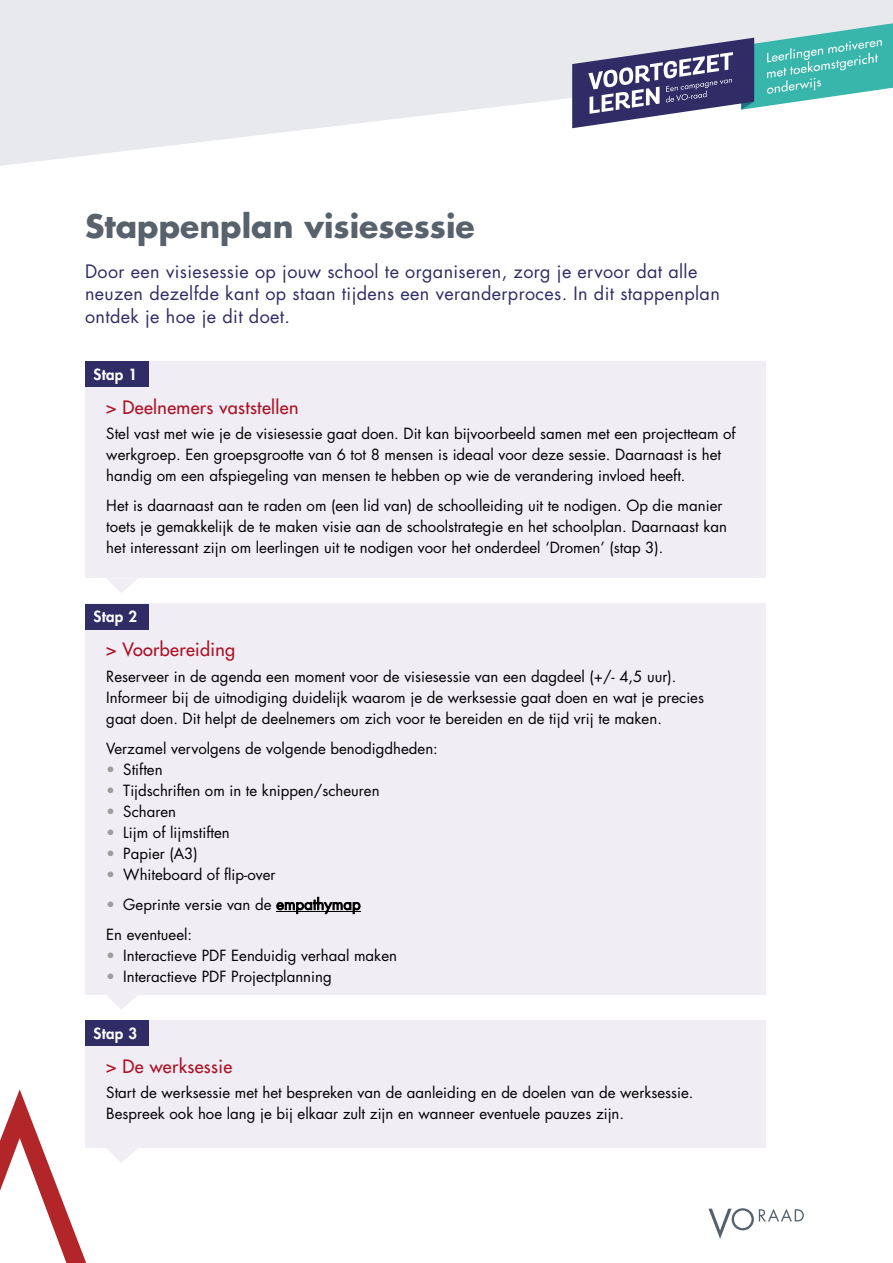
<style>
.page{position:relative;width:893px;height:1263px;background:#fff}
.page>*{position:absolute;margin:0;border:0;box-sizing:border-box;transform-origin:0 0}
.t1{font:700 31.5px "Futura";color:#58626c}
.t2{font:18px/22.5px "Futura";letter-spacing:.02em;color:#302c65}
.t3{font:18px "Futura";letter-spacing:.02em;color:#aa1124}
.t4{font:15px/21px "Futura";color:#000}
.t5{font:800 15px "Futura";letter-spacing:.02em;color:#fff}
.s1{color:#9d9d9c}
</style>
<div class="page">
<svg style="left:0;top:0;width:893px;height:166px;fill:#e8e9ec"></svg>
<svg style="left:572px;top:23px;width:321px;height:105px"></svg>
<svg style="left:708px;top:1208px;width:96px;height:31px"></svg>
<svg style="left:0;top:1089px;width:86px;height:174px"></svg>
<div style="left:85px;top:361px;width:680px;height:217px;background:#f0edf4"></div>
<div style="left:85px;top:604px;width:680px;height:391px;background:#f0edf4"></div>
<hr style="left:276px;top:911px;width:85px;height:1px;background:#000">
<div style="left:85px;top:1020px;width:680px;height:128px;background:#f0edf4"></div>
<svg style="left:107px;top:578px;width:30px;height:15px"></svg>
<svg style="left:107px;top:995px;width:31px;height:15px"></svg>
<svg style="left:107px;top:1148px;width:31px;height:15px"></svg>
<div style="left:85px;top:361px;width:64px;height:26px;background:#302c65"></div>
<div style="left:85px;top:604px;width:64px;height:25px;background:#302c65"></div>
<div style="left:85px;top:1020px;width:64px;height:26px;background:#302c65"></div>
<h1 class="t1" style="left:85px;top:204px;width:391px">Stappenplan visiesessie</h1>
<p class="t2" style="left:85px;top:260px;width:636px">Door een visiesessie op jouw school te organiseren, zorg je ervoor dat alle neuzen dezelfde kant op staan tijdens een veranderproces. In dit stappenplan ontdek je hoe je dit doet.</p>
<p class="t5" style="left:94px;top:364px;width:45px">Stap 1</p>
<p class="t3" style="left:106px;top:396px;width:194px">&gt; Deelnemers vaststellen</p>
<p class="t4" style="left:106px;top:423px;width:631px">Stel vast met wie je de visiesessie gaat doen. Dit kan bijvoorbeeld samen met een projectteam of werkgroep. Een groepsgrootte van 6 tot 8 mensen is ideaal voor deze sessie. Daarnaast is het handig om een afspiegeling van mensen te hebben op wie de verandering invloed heeft.</p>
<p class="t4" style="left:106px;top:495px;width:622px">Het is daarnaast aan te raden om (een lid van) de schoolleiding uit te nodigen. Op die manier toets je gemakkelijk de te maken visie aan de schoolstrategie en het schoolplan. Daarnaast kan het interessant zijn om leerlingen uit te nodigen voor het onderdeel ‘Dromen’ (stap 3).</p>
<p class="t5" style="left:94px;top:607px;width:45px">Stap 2</p>
<p class="t3" style="left:106px;top:638px;width:130px">&gt; Voorbereiding</p>
<p class="t4" style="left:106px;top:665px;width:599px">Reserveer in de agenda een moment voor de visiesessie van een dagdeel (+/- 4,5 uur).<br>Informeer bij de uitnodiging duidelijk waarom je de werksessie gaat doen en wat je precies gaat doen. Dit helpt de deelnemers om zich voor te bereiden en de tijd vrij te maken.</p>
<p class="t4" style="left:106px;top:737px;width:333px">Verzamel vervolgens de volgende benodigdheden:</p>
<p class="t4" style="left:106px;top:758px;width:58px"><span class="s1">•</span> Stiften</p>
<p class="t4" style="left:106px;top:779px;width:275px"><span class="s1">•</span> Tijdschriften om in te knippen/scheuren</p>
<p class="t4" style="left:106px;top:800px;width:71px"><span class="s1">•</span> Scharen</p>
<p class="t4" style="left:106px;top:821px;width:125px"><span class="s1">•</span> Lijm of lijmstiften</p>
<p class="t4" style="left:106px;top:842px;width:93px"><span class="s1">•</span> Papier (A3)</p>
<p class="t4" style="left:106px;top:863px;width:171px"><span class="s1">•</span> Whiteboard of flip-over</p>
<p class="t4" style="left:106px;top:889px;width:256px;line-height:30px"><span class="s1">•</span> Geprinte versie van de empathymap<br>En eventueel:</p>
<p class="t4" style="left:106px;top:944px;width:292px"><span class="s1">•</span> Interactieve PDF Eenduidig verhaal maken</p>
<p class="t4" style="left:106px;top:965px;width:227px"><span class="s1">•</span> Interactieve PDF Projectplanning</p>
<p class="t5" style="left:94px;top:1023px;width:45px">Stap 3</p>
<p class="t3" style="left:106px;top:1055px;width:127px">&gt; De werksessie</p>
<p class="t4" style="left:106px;top:1082px;width:589px">Start de werksessie met het bespreken van de aanleiding en de doelen van de werksessie.<br>Bespreek ook hoe lang je bij elkaar zult zijn en wanneer eventuele pauzes zijn.</p>
</div>
